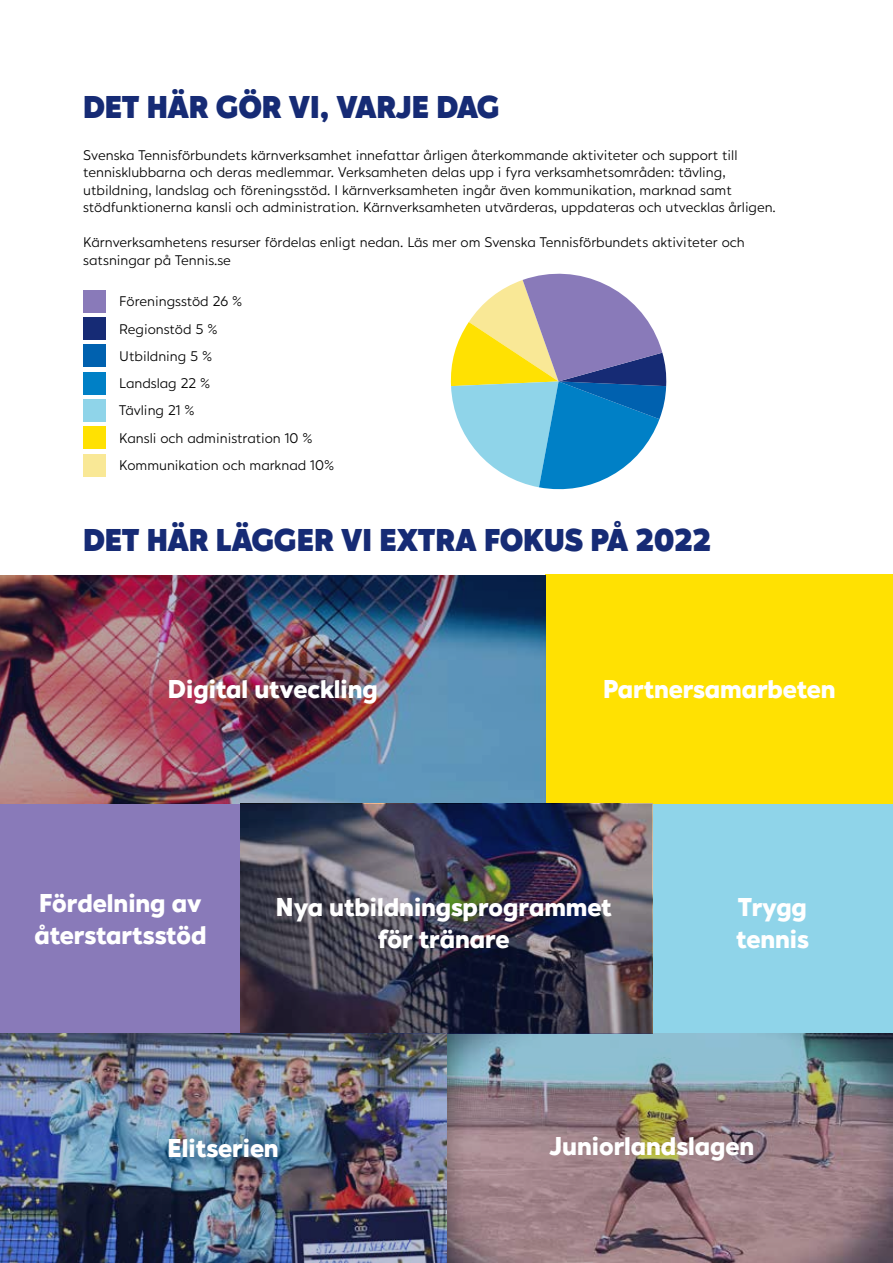
<style>
.page{position:relative;width:893px;height:1263px;background:#fff}
.page>*{position:absolute;margin:0;border:0;box-sizing:border-box;transform-origin:0 0}
.t1{font:800 33px "Hartwell Alt";letter-spacing:-.01em;color:#162b75}
.t2{font:900 27px/32.4px "Hartwell Alt";color:#fff}
.t3{font:14.7px/27.3px "Hartwell Alt";color:#000}
</style>
<div class="page">
<svg style="left:450px;top:273px;width:217px;height:217px"></svg>
<div style="left:83px;top:290px;width:22px;height:22px;background:#897ab9"></div>
<div style="left:83px;top:318px;width:22px;height:22px;background:#162b75"></div>
<div style="left:83px;top:345px;width:22px;height:22px;background:#0061af"></div>
<div style="left:83px;top:372px;width:22px;height:22px;background:#0080c6"></div>
<div style="left:83px;top:399px;width:22px;height:23px;background:#8fd4e9"></div>
<div style="left:83px;top:427px;width:22px;height:22px;background:#ffe102"></div>
<div style="left:83px;top:454px;width:22px;height:22px;background:#f9e896"></div>
<div style="left:0;top:804px;width:241px;height:229px;background:#897ab9"></div>
<div style="left:652px;top:804px;width:241px;height:229px;background:#8fd4e9"></div>
<div style="left:546px;top:574px;width:347px;height:230px;background:#ffe102"></div>
<img style="left:0;top:575px;width:546px;height:229px">
<img style="left:0;top:1033px;width:893px;height:230px">
<img style="left:241px;top:804px;width:411px;height:229px">
<h1 class="t1" style="left:83px;top:87px;width:418px">DET HÄR GÖR VI, VARJE DAG</h1>
<p class="t3" style="left:83px;top:147px;width:694px;line-height:17.5px">Svenska Tennisförbundets kärnverksamhet innefattar årligen återkommande aktiviteter och support till tennisklubbarna och deras medlemmar. Verksamheten delas upp i fyra verksamhetsområden: tävling, utbildning, landslag och föreningsstöd. I kärnverksamheten ingår även kommunikation, marknad samt stödfunktionerna kansli och administration. Kärnverksamheten utvärderas, uppdateras och utvecklas årligen.</p>
<p class="t3" style="left:83px;top:235px;width:663px;line-height:17.5px">Kärnverksamhetens resurser fördelas enligt nedan. Läs mer om Svenska Tennisförbundets aktiviteter och satsningar på Tennis.se</p>
<p class="t3" style="left:119px;top:289px;width:216px">Föreningsstöd 26 %<br>Regionstöd 5 %<br>Utbildning 5 %<br>Landslag 22 %<br>Tävling 21 %<br>Kansli och administration 10 %<br>Kommunikation och marknad 10%</p>
<h1 class="t1" style="left:83px;top:521px;width:630px">DET HÄR LÄGGER VI EXTRA FOKUS PÅ 2022</h1>
<h2 class="t2" style="left:168px;top:676px;width:211px">Digital utveckling</h2>
<h2 class="t2" style="left:603px;top:675px;width:234px">Partnersamarbeten</h2>
<h2 class="t2" style="left:34px;top:889px;width:174px">Fördelning av återstartsstöd</h2>
<h2 class="t2" style="left:736px;top:893px;width:74px">Trygg tennis</h2>
<h2 class="t2" style="left:276px;top:893px;width:337px;text-align:center">Nya utbildningsprogrammet för tränare</h2>
<h2 class="t2" style="left:168px;top:1134px;width:113px">Elitserien</h2>
<h2 class="t2" style="left:550px;top:1132px;width:205px">Juniorlandslagen</h2>
</div>
